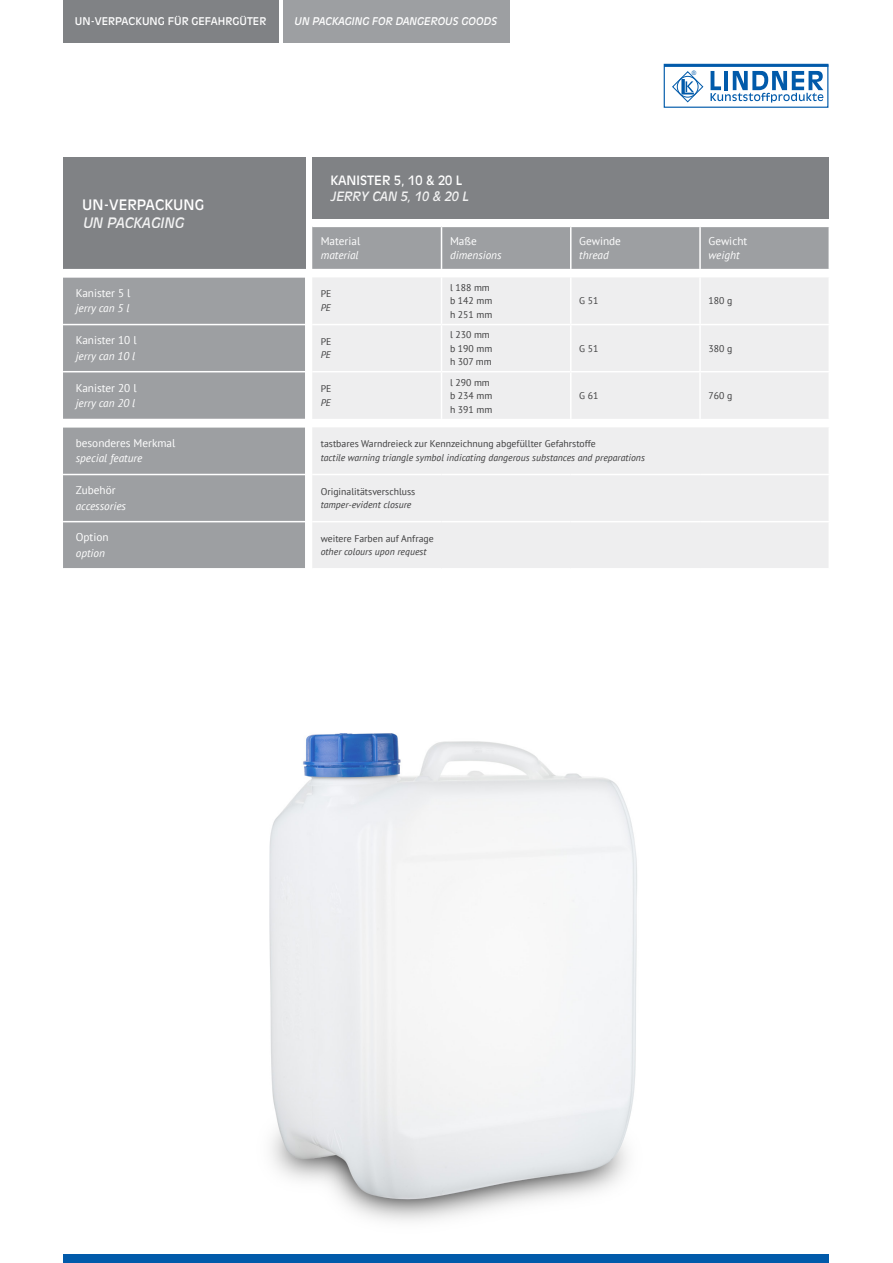
<style>
.page{position:relative;width:893px;height:1263px;background:#fff}
.page>*{position:absolute;margin:0;border:0;box-sizing:border-box;transform-origin:0 0}
.t1{font:14.25px "Antique Olive CE";color:#fff}
.t2{font:italic 14.25px "Antique Olive CE";color:#fff}
.t3{font:12.75px "Antique Olive CE";color:#fff}
.t4{font:italic 12.75px "Antique Olive CE";color:#fff}
.t5{font:italic 11.25px "PT Sans";color:#fff}
.t6{font:11.25px "PT Sans";color:#fff}
.t7{font:italic 10.5px "Antique Olive CE";color:#fff}
.t8{font:10.5px "Antique Olive CE";color:#fff}
.t9{font:9.75px "PT Sans";color:#3e3e3f}
.t10{font:italic 9.75px "PT Sans";color:#3e3e3f}
.t11{font:6px "Arial";color:#015aaa}
</style>
<div class="page">
<img style="left:269px;top:733px;width:368px;height:488px">
<div style="left:63px;top:1254px;width:765px;height:9px;background:#015aaa"></div>
<div style="left:664px;top:64px;width:164px;height:44px;border:1px solid #015aaa"></div>
<hr style="left:664px;top:65px;width:164px;height:2px;background:#015aaa">
<svg style="left:711px;top:71px;width:112px;height:32px"></svg>
<svg style="left:672px;top:71px;width:32px;height:32px"></svg>
<div style="left:677px;top:76px;width:22px;height:22px;border:1px solid #015aaa;border-radius:50%"></div>
<div style="left:63px;top:0;width:216px;height:43px;background:#808285"></div>
<div style="left:283px;top:0;width:227px;height:43px;background:#9d9fa2"></div>
<div style="left:312px;top:157px;width:516px;height:62px;background:#808285"></div>
<div style="left:63px;top:157px;width:242px;height:113px;background:#808285"></div>
<div style="left:305px;top:226px;width:524px;height:43px;background:#9d9fa2"></div>
<svg style="left:63px;top:269px;width:242px;height:299px;background:#a3a5a8"></svg>
<div style="left:312px;top:278px;width:517px;height:290px;background:#eeeeef"></div>
<hr style="left:441px;top:227px;width:1px;height:42px;background:#fff">
<hr style="left:570px;top:227px;width:1px;height:42px;background:#fff">
<hr style="left:699px;top:227px;width:2px;height:42px;background:#fff">
<hr style="left:441px;top:277px;width:1px;height:47px;background:#fff">
<hr style="left:570px;top:277px;width:1px;height:47px;background:#fff">
<hr style="left:699px;top:277px;width:2px;height:47px;background:#fff">
<hr style="left:441px;top:325px;width:1px;height:46px;background:#fff">
<hr style="left:570px;top:325px;width:1px;height:46px;background:#fff">
<hr style="left:699px;top:325px;width:2px;height:46px;background:#fff">
<hr style="left:441px;top:372px;width:1px;height:47px;background:#fff">
<hr style="left:570px;top:372px;width:1px;height:47px;background:#fff">
<hr style="left:699px;top:372px;width:2px;height:47px;background:#fff">
<hr style="left:63px;top:474px;width:242px;height:1px;background:#fff">
<hr style="left:63px;top:521px;width:242px;height:1px;background:#fff">
<hr style="left:312px;top:226px;width:129px;height:1px;background:#fff">
<hr style="left:441px;top:226px;width:130px;height:1px;background:#fff">
<hr style="left:571px;top:226px;width:129px;height:1px;background:#fff">
<hr style="left:700px;top:226px;width:130px;height:1px;background:#fff">
<hr style="left:63px;top:324px;width:242px;height:1px;background:#fff">
<hr style="left:312px;top:324px;width:129px;height:1px;background:#fff">
<hr style="left:441px;top:324px;width:130px;height:1px;background:#fff">
<hr style="left:571px;top:324px;width:129px;height:1px;background:#fff">
<hr style="left:700px;top:324px;width:130px;height:1px;background:#fff">
<hr style="left:312px;top:371px;width:129px;height:1px;background:#fff">
<hr style="left:441px;top:371px;width:130px;height:1px;background:#fff">
<hr style="left:571px;top:371px;width:129px;height:1px;background:#fff">
<hr style="left:700px;top:371px;width:130px;height:1px;background:#fff">
<hr style="left:312px;top:474px;width:129px;height:1px;background:#fff">
<hr style="left:441px;top:474px;width:130px;height:1px;background:#fff">
<hr style="left:571px;top:474px;width:129px;height:1px;background:#fff">
<hr style="left:700px;top:474px;width:130px;height:1px;background:#fff">
<hr style="left:312px;top:521px;width:129px;height:1px;background:#fff">
<hr style="left:441px;top:521px;width:130px;height:1px;background:#fff">
<hr style="left:571px;top:521px;width:129px;height:1px;background:#fff">
<hr style="left:700px;top:521px;width:130px;height:1px;background:#fff">
<hr style="left:63px;top:371px;width:242px;height:1px;background:#fff">
<p class="t8" style="left:75px;top:15px;width:193px">UN-VERPACKUNG FÜR GEFAHRGÜTER</p>
<p class="t7" style="left:294px;top:15px;width:204px">UN PACKAGING FOR DANGEROUS GOODS</p>
<p class="t1" style="left:82px;top:197px;width:123px">UN-VERPACKUNG</p>
<h1 class="t2" style="left:82px;top:214px;width:103px">UN PACKAGING</h1>
<p class="t3" style="left:330px;top:172px;width:133px">KANISTER 5, 10 &amp; 20 L</p>
<h2 class="t4" style="left:330px;top:189px;width:140px">JERRY CAN 5, 10 &amp; 20 L</h2>
<p class="t6" style="left:321px;top:234px;width:41px">Material</p>
<p class="t5" style="left:321px;top:248px;width:39px">material</p>
<p class="t6" style="left:450px;top:234px;width:28px">Maße</p>
<p class="t5" style="left:450px;top:248px;width:53px">dimensions</p>
<p class="t6" style="left:76px;top:286px;width:56px">Kanister 5 l</p>
<p class="t5" style="left:76px;top:301px;width:55px">jerry can 5 l</p>
<p class="t9" style="left:321px;top:288px;width:12px">PE</p>
<p class="t10" style="left:321px;top:301px;width:12px">PE</p>
<p class="t9" style="left:450px;top:281px;width:41px">l 188 mm</p>
<p class="t9" style="left:450px;top:294px;width:44px">b 142 mm</p>
<p class="t9" style="left:450px;top:308px;width:44px">h 251 mm</p>
<p class="t6" style="left:76px;top:333px;width:62px">Kanister 10 l</p>
<p class="t5" style="left:76px;top:349px;width:61px">jerry can 10 l</p>
<p class="t9" style="left:321px;top:335px;width:12px">PE</p>
<p class="t10" style="left:321px;top:349px;width:12px">PE</p>
<p class="t9" style="left:450px;top:328px;width:41px">l 230 mm</p>
<p class="t9" style="left:450px;top:342px;width:44px">b 190 mm</p>
<p class="t9" style="left:450px;top:355px;width:43px">h 307 mm</p>
<p class="t6" style="left:76px;top:381px;width:62px">Kanister 20 l</p>
<p class="t5" style="left:76px;top:396px;width:61px">jerry can 20 l</p>
<p class="t9" style="left:321px;top:383px;width:12px">PE</p>
<p class="t10" style="left:321px;top:396px;width:12px">PE</p>
<p class="t9" style="left:450px;top:376px;width:41px">l 290 mm</p>
<p class="t9" style="left:450px;top:389px;width:44px">b 234 mm</p>
<p class="t9" style="left:450px;top:403px;width:44px">h 391 mm</p>
<p class="t6" style="left:579px;top:234px;width:43px">Gewinde</p>
<p class="t5" style="left:579px;top:248px;width:31px">thread</p>
<p class="t11" style="left:692px;top:69px;width:6px">®</p>
<p class="t6" style="left:709px;top:234px;width:40px">Gewicht</p>
<p class="t5" style="left:709px;top:248px;width:32px">weight</p>
<p class="t9" style="left:579px;top:294px;width:21px">G 51</p>
<p class="t9" style="left:709px;top:294px;width:25px">180 g</p>
<p class="t9" style="left:579px;top:342px;width:21px">G 51</p>
<p class="t9" style="left:709px;top:342px;width:25px">380 g</p>
<p class="t9" style="left:579px;top:389px;width:21px">G 61</p>
<p class="t9" style="left:709px;top:389px;width:25px">760 g</p>
<p class="t6" style="left:76px;top:435px;width:101px">besonderes Merkmal</p>
<p class="t5" style="left:76px;top:451px;width:68px">special feature</p>
<p class="t9" style="left:321px;top:437px;width:276px">tastbares Warndreieck zur Kennzeichnung abgefüllter Gefahrstoffe</p>
<p class="t10" style="left:321px;top:451px;width:326px">tactile warning triangle symbol indicating dangerous substances and preparations</p>
<p class="t6" style="left:76px;top:483px;width:41px">Zubehör</p>
<p class="t5" style="left:76px;top:499px;width:52px">accessories</p>
<p class="t9" style="left:321px;top:485px;width:96px">Originalitätsverschluss</p>
<p class="t10" style="left:321px;top:499px;width:92px">tamper-evident closure</p>
<p class="t6" style="left:76px;top:530px;width:34px">Option</p>
<p class="t5" style="left:76px;top:546px;width:31px">option</p>
<p class="t9" style="left:321px;top:532px;width:114px">weitere Farben auf Anfrage</p>
<p class="t10" style="left:321px;top:546px;width:107px">other colours upon request</p>
</div>
